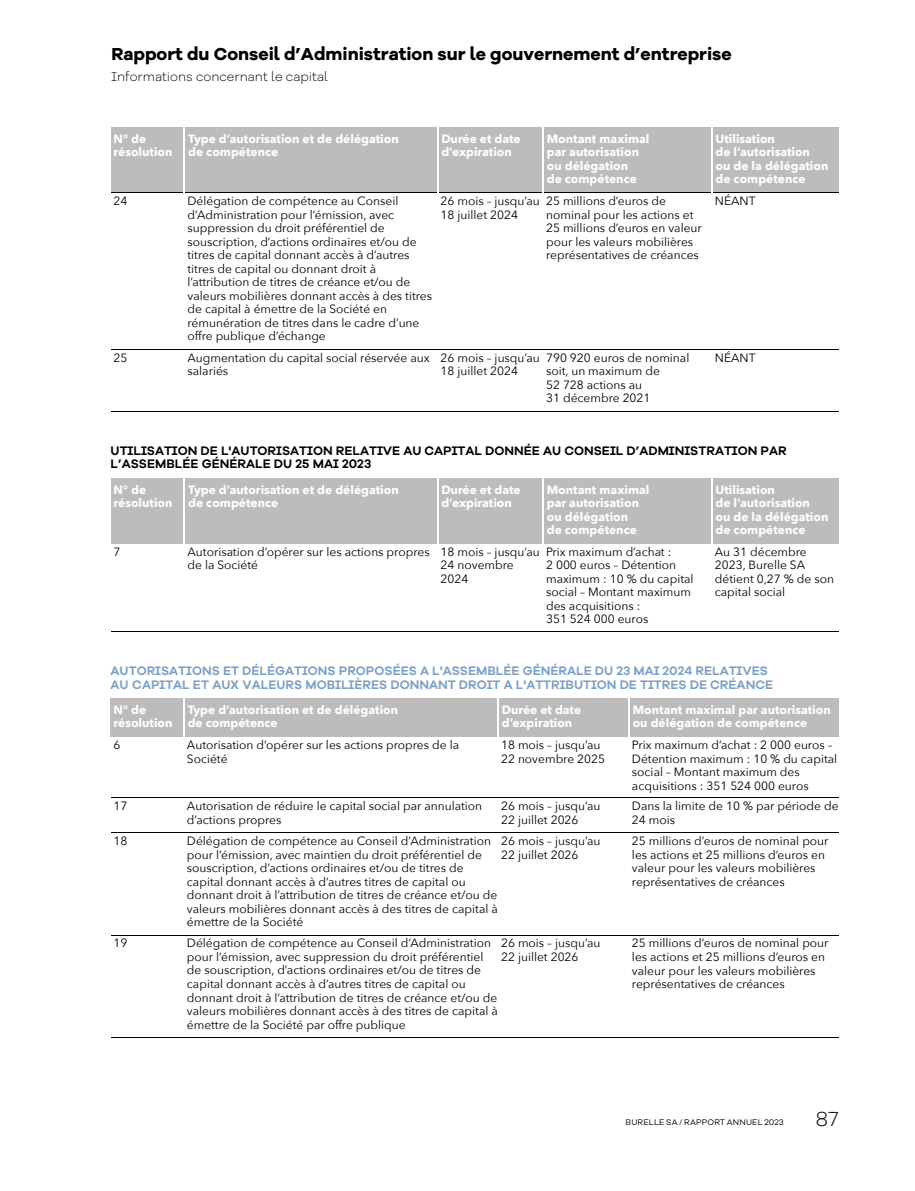
<style>
.page{position:relative;width:915px;height:1191px;background:#fff}
.page>*{position:absolute;margin:0;border:0;box-sizing:border-box;transform-origin:0 0}
.t1{font:300 21px "Galano Grotesque Alt";color:#000}
.t2{font:700 17.85px "Galano Grotesque Alt";color:#000}
.t3{font:300 12.9px "Galano Grotesque Alt";color:#000}
.t4{font:600 12.75px/13.5px "Galano Grotesque Alt";color:#7ba0c4}
.t5{font:600 12.75px/13.5px "Galano Grotesque Alt";color:#000}
.t6{font:12px/13.5px "Avenir Next";color:#000}
.t7{font:700 12px/13.5px "Avenir Next";color:#fff}
.t8{font:8.4px "Galano Grotesque Alt";letter-spacing:.02em;color:#000}
</style>
<div class="page">
<div style="left:111px;top:128px;width:73px;height:65px;background:#bcbcbc"></div>
<div style="left:184px;top:128px;width:253px;height:65px;background:#bcbcbc"></div>
<div style="left:437px;top:128px;width:106px;height:65px;background:#bcbcbc"></div>
<div style="left:543px;top:128px;width:168px;height:65px;background:#bcbcbc"></div>
<div style="left:711px;top:128px;width:127px;height:65px;background:#bcbcbc"></div>
<hr style="left:111px;top:349px;width:727px;height:1px;background:#000">
<hr style="left:111px;top:193px;width:727px;height:1px;background:#000">
<hr style="left:710px;top:128px;width:2px;height:65px;background:#fff">
<hr style="left:542px;top:128px;width:1px;height:65px;background:#fff">
<hr style="left:436px;top:128px;width:2px;height:65px;background:#fff">
<hr style="left:184px;top:128px;width:1px;height:65px;background:#fff">
<hr style="left:111px;top:411px;width:727px;height:1px;background:#000">
<div style="left:111px;top:478px;width:73px;height:66px;background:#bcbcbc"></div>
<div style="left:184px;top:478px;width:253px;height:66px;background:#bcbcbc"></div>
<div style="left:437px;top:478px;width:106px;height:66px;background:#bcbcbc"></div>
<div style="left:543px;top:478px;width:168px;height:66px;background:#bcbcbc"></div>
<div style="left:711px;top:478px;width:127px;height:66px;background:#bcbcbc"></div>
<hr style="left:710px;top:478px;width:2px;height:66px;background:#fff">
<hr style="left:542px;top:478px;width:1px;height:66px;background:#fff">
<hr style="left:436px;top:478px;width:2px;height:66px;background:#fff">
<hr style="left:184px;top:478px;width:1px;height:66px;background:#fff">
<hr style="left:111px;top:631px;width:727px;height:1px;background:#000">
<div style="left:111px;top:699px;width:73px;height:38px;background:#bcbcbc"></div>
<div style="left:184px;top:699px;width:314px;height:38px;background:#bcbcbc"></div>
<div style="left:498px;top:699px;width:130px;height:38px;background:#bcbcbc"></div>
<div style="left:628px;top:699px;width:210px;height:38px;background:#bcbcbc"></div>
<hr style="left:111px;top:1037px;width:727px;height:1px;background:#000">
<hr style="left:111px;top:935px;width:727px;height:1px;background:#000">
<hr style="left:111px;top:832px;width:727px;height:1px;background:#000">
<hr style="left:111px;top:797px;width:727px;height:1px;background:#000">
<hr style="left:628px;top:699px;width:1px;height:38px;background:#fff">
<hr style="left:497px;top:699px;width:1px;height:38px;background:#fff">
<hr style="left:183px;top:699px;width:2px;height:38px;background:#fff">
<h2 class="t2" style="left:111px;top:43px;width:621px">Rapport du Conseil d’Administration sur le gouvernement d’entreprise</h2>
<p class="t3" style="left:111px;top:68px;width:218px">Informations concernant le capital</p>
<p class="t7" style="left:114px;top:131px;width:60px">N° de résolution</p>
<p class="t7" style="left:188px;top:131px;width:212px">Type d’autorisation et de délégation de compétence</p>
<p class="t7" style="left:441px;top:132px;width:81px">Durée et date d’expiration</p>
<p class="t7" style="left:546px;top:132px;width:104px">Montant maximal par autorisation ou délégation<br>de compétence</p>
<p class="t7" style="left:715px;top:132px;width:114px">Utilisation<br>de l’autorisation<br>ou de la délégation de compétence</p>
<p class="t6" style="left:114px;top:194px;width:15px">24</p>
<p class="t6" style="left:187px;top:194px;width:246px">Délégation de compétence au Conseil d’Administration pour l’émission, avec suppression du droit préférentiel de souscription, d’actions ordinaires et/ou de titres de capital donnant accès à d’autres titres de capital ou donnant droit à l’attribution de titres de créance et/ou de valeurs mobilières donnant accès à des titres de capital à émettre de la Société en rémunération de titres dans le cadre d’une offre publique d’échange</p>
<p class="t6" style="left:440px;top:194px;width:101px">26 mois – jusqu’au<br>18 juillet 2024</p>
<p class="t6" style="left:546px;top:194px;width:157px">25 millions d’euros de nominal pour les actions et<br>25 millions d’euros en valeur pour les valeurs mobilières représentatives de créances</p>
<p class="t6" style="left:714px;top:194px;width:42px">NÉANT</p>
<p class="t6" style="left:114px;top:350px;width:15px">25</p>
<p class="t6" style="left:187px;top:350px;width:243px">Augmentation du capital social réservée aux salariés</p>
<p class="t6" style="left:440px;top:350px;width:101px">26 mois – jusqu’au<br>18 juillet 2024</p>
<p class="t6" style="left:546px;top:350px;width:145px">790 920 euros de nominal soit, un maximum de<br>52 728 actions au<br>31 décembre 2021</p>
<p class="t6" style="left:714px;top:350px;width:42px">NÉANT</p>
<p class="t5" style="left:111px;top:443px;width:677px">UTILISATION DE L'AUTORISATION RELATIVE AU CAPITAL DONNÉE AU CONSEIL D’ADMINISTRATION PAR<br>L’ASSEMBLÉE GÉNÉRALE DU 25 MAI 2023</p>
<p class="t7" style="left:114px;top:482px;width:60px">N° de résolution</p>
<p class="t7" style="left:188px;top:482px;width:212px">Type d’autorisation et de délégation de compétence</p>
<p class="t7" style="left:441px;top:482px;width:81px">Durée et date d’expiration</p>
<p class="t7" style="left:546px;top:482px;width:104px">Montant maximal par autorisation ou délégation<br>de compétence</p>
<p class="t7" style="left:715px;top:482px;width:114px">Utilisation<br>de l’autorisation<br>ou de la délégation de compétence</p>
<p class="t6" style="left:114px;top:544px;width:8px">7</p>
<p class="t6" style="left:187px;top:544px;width:243px">Autorisation d’opérer sur les actions propres de la Société</p>
<p class="t6" style="left:440px;top:544px;width:101px">18 mois – jusqu’au<br>24 novembre<br>2024</p>
<p class="t6" style="left:546px;top:544px;width:149px">Prix maximum d’achat :<br>2 000 euros – Détention maximum : 10 % du capital social – Montant maximum des acquisitions :<br>351 524 000 euros</p>
<p class="t6" style="left:714px;top:544px;width:121px">Au 31 décembre<br>2023, Burelle SA détient 0,27 % de son capital social</p>
<p class="t4" style="left:111px;top:663px;width:663px">AUTORISATIONS ET DÉLÉGATIONS PROPOSÉES A L'ASSEMBLÉE GÉNÉRALE DU 23 MAI 2024 RELATIVES<br>AU CAPITAL ET AUX VALEURS MOBILIÈRES DONNANT DROIT A L'ATTRIBUTION DE TITRES DE CRÉANCE</p>
<p class="t7" style="left:114px;top:702px;width:60px">N° de résolution</p>
<p class="t7" style="left:188px;top:702px;width:212px">Type d’autorisation et de délégation de compétence</p>
<p class="t7" style="left:501px;top:702px;width:81px">Durée et date d’expiration</p>
<p class="t7" style="left:632px;top:702px;width:199px">Montant maximal par autorisation ou délégation de compétence</p>
<p class="t6" style="left:114px;top:737px;width:8px">6</p>
<p class="t6" style="left:187px;top:737px;width:273px">Autorisation d’opérer sur les actions propres de la<br>Société</p>
<p class="t6" style="left:501px;top:737px;width:105px">18 mois – jusqu’au<br>22 novembre 2025</p>
<p class="t6" style="left:631px;top:737px;width:207px">Prix maximum d’achat : 2 000 euros –<br>Détention maximum : 10 % du capital social – Montant maximum des acquisitions : 351 524 000 euros</p>
<p class="t6" style="left:114px;top:798px;width:15px">17</p>
<p class="t6" style="left:187px;top:798px;width:297px">Autorisation de réduire le capital social par annulation d’actions propres</p>
<p class="t6" style="left:501px;top:798px;width:101px">26 mois – jusqu’au<br>22 juillet 2026</p>
<p class="t6" style="left:631px;top:798px;width:208px">Dans la limite de 10 % par période de<br>24 mois</p>
<p class="t6" style="left:114px;top:833px;width:15px">18</p>
<p class="t6" style="left:187px;top:833px;width:312px">Délégation de compétence au Conseil d’Administration pour l’émission, avec maintien du droit préférentiel de souscription, d’actions ordinaires et/ou de titres de capital donnant accès à d’autres titres de capital ou donnant droit à l’attribution de titres de créance et/ou de valeurs mobilières donnant accès à des titres de capital à émettre de la Société</p>
<p class="t6" style="left:501px;top:833px;width:101px">26 mois – jusqu’au<br>22 juillet 2026</p>
<p class="t6" style="left:631px;top:833px;width:198px">25 millions d’euros de nominal pour les actions et 25 millions d’euros en valeur pour les valeurs mobilières représentatives de créances</p>
<p class="t6" style="left:114px;top:936px;width:15px">19</p>
<p class="t6" style="left:187px;top:936px;width:312px">Délégation de compétence au Conseil d’Administration pour l’émission, avec suppression du droit préférentiel de souscription, d’actions ordinaires et/ou de titres de capital donnant accès à d’autres titres de capital ou donnant droit à l’attribution de titres de créance et/ou de valeurs mobilières donnant accès à des titres de capital à émettre de la Société par offre publique</p>
<p class="t6" style="left:501px;top:936px;width:101px">26 mois – jusqu’au<br>22 juillet 2026</p>
<p class="t6" style="left:631px;top:936px;width:198px">25 millions d’euros de nominal pour les actions et 25 millions d’euros en valeur pour les valeurs mobilières représentatives de créances</p>
<p class="t8" style="left:625px;top:1117px;width:160px">BURELLE SA / RAPPORT ANNUEL 2023</p>
<h1 class="t1" style="left:815px;top:1105px;width:24px">87</h1>
</div>
